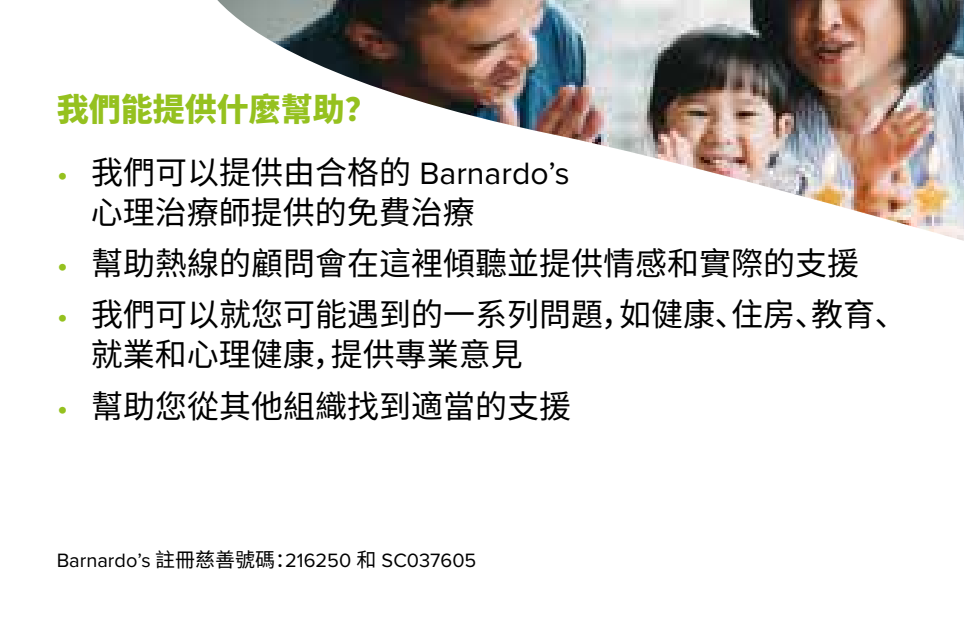
<style>
.page{position:relative;width:964px;height:624px;background:#fff}
.page>*{position:absolute;margin:0;border:0;box-sizing:border-box;transform-origin:0 0}
.t1{font:32px/40px "Noto Sans SC";color:#000}
.t2{font:900 32px "Noto Sans SC";color:#95c11f}
.t3{font:20px "Proxima Nova";color:#000}
.s1{font-family:"Proxima Nova";color:#95c11f}
.s2{font-family:"Proxima Nova"}
.s3{font-family:"Noto Sans SC"}
</style>
<div class="page">
<img style="left:217px;top:0;width:747px;height:241px">
<p class="t2" style="left:57px;top:91px;width:322px">我們能提供什麼幫助？</p>
<p class="t1" style="left:91px;top:152px;width:480px;text-indent:-34px"><span class="s1">•</span> 我們可以提供由合格的 <span class="s2">Barnardo’s</span>心理治療師提供的免費治療</p>
<p class="t1" style="left:57px;top:244px;width:804px"><span class="s1">•</span> 幫助熱線的顧問會在這裡傾聽並提供情感和實際的支援</p>
<p class="t1" style="left:91px;top:295px;width:818px;text-indent:-34px"><span class="s1">•</span> 我們可以就您可能遇到的一系列問題，如健康、住房、教育、就業和心理健康，提供專業意見</p>
<p class="t1" style="left:57px;top:386px;width:516px"><span class="s1">•</span> 幫助您從其他組織找到適當的支援</p>
<p class="t3" style="left:57px;top:545px;width:421px">Barnardo’s <span class="s3">註冊慈善號碼：</span>216250 <span class="s3">和</span> SC037605</p>
</div>
